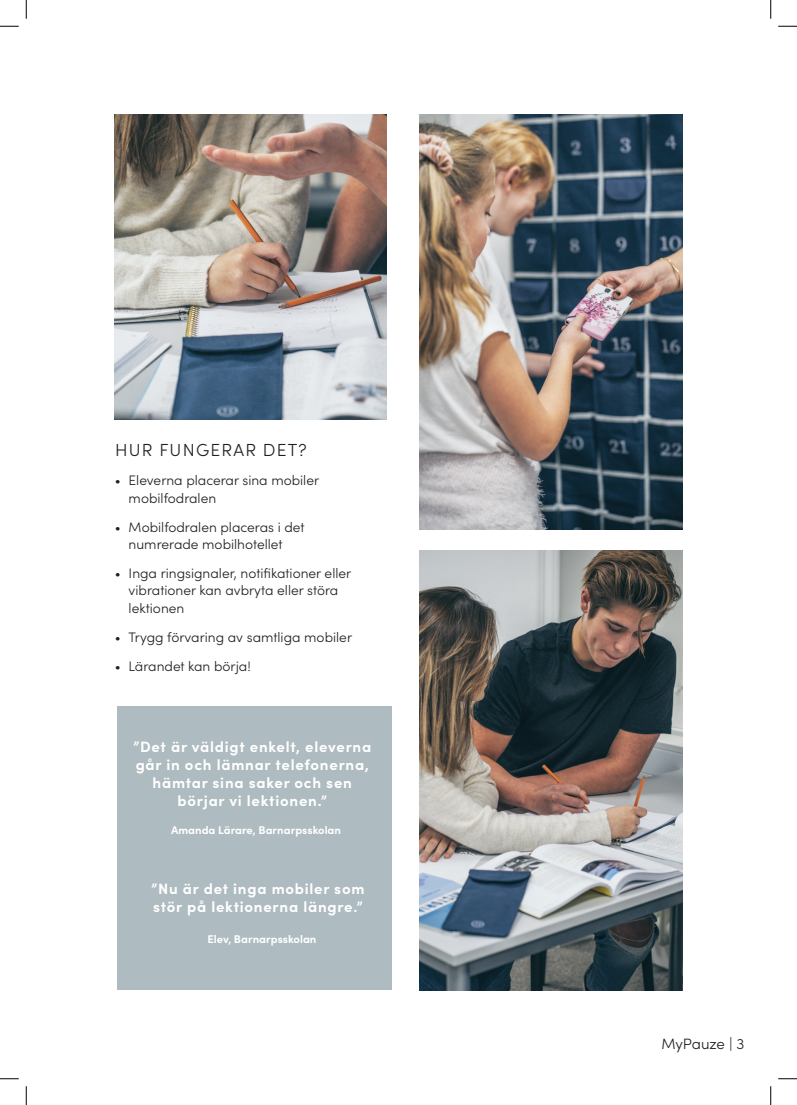
<style>
.page{position:relative;width:797px;height:1105px;background:#fff}
.page>*{position:absolute;margin:0;border:0;box-sizing:border-box;transform-origin:0 0}
.t1{font:300 17.5px "Sofia Pro";letter-spacing:.07em;color:#231f20}
.t2{font:700 15px/18px "Sofia Pro";letter-spacing:.05em;color:#fff;text-align:center}
.t3{font:300 15px "Sofia Pro";letter-spacing:-.005em;color:#231f20}
.t4{font:300 13.75px/17.5px "Sofia Pro";color:#231f20}
.t5{font:700 11.25px "Sofia Pro";color:#fff}
</style>
<div class="page">
<img style="left:420px;top:115px;width:262px;height:414px">
<img style="left:115px;top:115px;width:271px;height:305px">
<img style="left:420px;top:551px;width:262px;height:439px">
<div style="left:117px;top:707px;width:274px;height:283px;background:#aebbc0"></div>
<svg style="left:0;top:25px;width:19px;height:2px"></svg>
<svg style="left:778px;top:25px;width:19px;height:2px"></svg>
<svg style="left:0;top:1078px;width:19px;height:1px"></svg>
<svg style="left:778px;top:1078px;width:19px;height:1px"></svg>
<svg style="left:25px;top:0;width:2px;height:19px"></svg>
<svg style="left:25px;top:1086px;width:2px;height:19px"></svg>
<svg style="left:770px;top:0;width:1px;height:19px"></svg>
<svg style="left:770px;top:1086px;width:1px;height:19px"></svg>
<p class="t1" style="left:115px;top:437px;width:193px">HUR FUNGERAR DET?</p>
<p class="t4" style="left:129px;top:471px;width:192px;text-indent:-14px">• Eleverna placerar sina mobiler mobilfodralen</p>
<p class="t4" style="left:115px;top:517px;width:191px;text-align:center">• Mobilfodralen placeras i det numrerade mobilhotellet</p>
<p class="t4" style="left:129px;top:564px;width:224px;text-indent:-14px">• Inga ringsignaler, notifikationer eller vibrationer kan avbryta eller störa lektionen</p>
<p class="t4" style="left:115px;top:627px;width:239px">• Trygg förvaring av samtliga mobiler</p>
<p class="t4" style="left:115px;top:656px;width:137px">• Lärandet kan börja!</p>
<p class="t2" style="left:133px;top:736px;width:239px">”Det är väldigt enkelt, eleverna går in och lämnar telefonerna, hämtar sina saker och sen börjar vi lektionen.”</p>
<p class="t5" style="left:171px;top:822px;width:171px">Amanda Lärare, Barnarpsskolan</p>
<p class="t2" style="left:151px;top:878px;width:215px;text-align:left">”Nu är det inga mobiler som stör på lektionerna längre.”</p>
<p class="t5" style="left:207px;top:930px;width:111px">Elev, Barnarpsskolan</p>
<p class="t3" style="left:661px;top:1032px;width:85px">MyPauze | 3</p>
</div>
